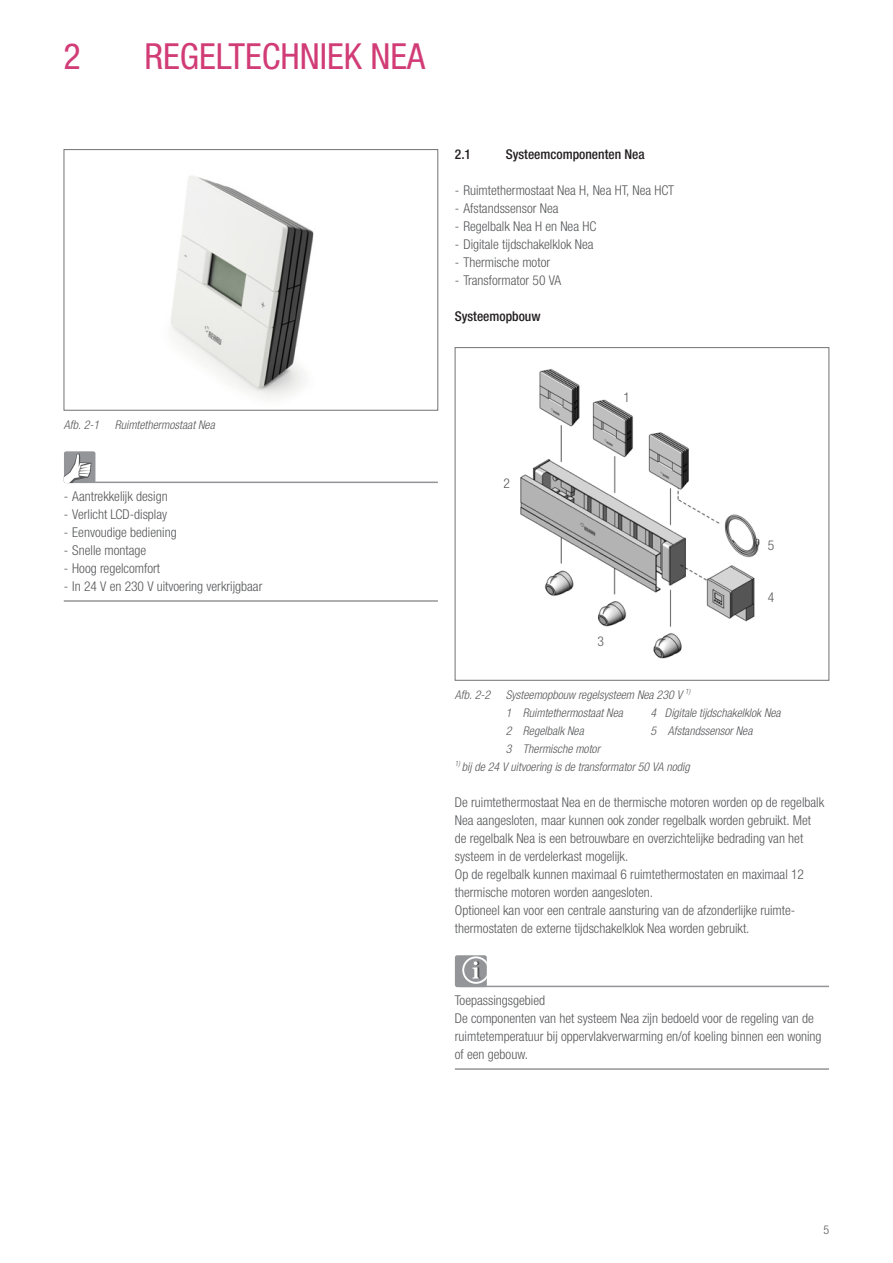
<style>
.page{position:relative;width:893px;height:1263px;background:#fff}
.page>*{position:absolute;margin:0;border:0;box-sizing:border-box;transform-origin:0 0}
.t1{font:condensed 36px "Helvetica Neue LTW1 G";color:#d13c76}
.TI-GT_body_text{font:300 condensed 13.5px/18px "Helvetica Neue LTW1 G";color:#57585a}
.T-TI-GT_body_text_he{font:500 condensed 13.5px "Helvetica Neue LTW1 G";color:#231f20}
.Footer_indention{font:italic 300 condensed 12px "Helvetica Neue LTW1 G";color:#57585a}
.Legend{font:italic 300 condensed 12px "Helvetica Neue LTW1 G";color:#57585a}
.t2{font:300 condensed 12px "Helvetica Neue LTW1 G";color:#57585a}
</style>
<div class="page">
<hr style="left:68px;top:482px;width:370px;height:1px;background:#939598">
<hr style="left:64px;top:600px;width:374px;height:2px;background:#939598">
<svg style="left:64px;top:451px;width:32px;height:32px"></svg>
<hr style="left:459px;top:986px;width:370px;height:1px;background:#939598">
<hr style="left:455px;top:1068px;width:374px;height:2px;background:#939598">
<div style="left:455px;top:955px;width:32px;height:32px;background:#939598;border-radius:2px"></div>
<svg style="left:461px;top:955px;width:26px;height:30px"></svg>
<img style="left:170px;top:176px;width:144px;height:223px">
<div style="left:64px;top:149px;width:374px;height:261px;border:1px solid #717275"></div>
<img style="left:520px;top:369px;width:240px;height:290px">
<div style="left:455px;top:347px;width:374px;height:333px;border:1px solid #717275"></div>
<p class="t1" style="left:64px;top:35px;width:19px">2</p>
<p class="t1" style="left:144px;top:35px;width:282px">REGELTECHNIEK NEA</p>
<p class="Footer_indention" style="left:64px;top:418px;width:37px">Afb. 2-1</p>
<p class="Footer_indention" style="left:115px;top:418px;width:101px">Ruimtethermostaat Nea</p>
<p class="TI-GT_body_text" style="left:64px;top:487px;width:105px">- Aantrekkelijk design</p>
<p class="TI-GT_body_text" style="left:64px;top:505px;width:105px">- Verlicht LCD-display</p>
<p class="TI-GT_body_text" style="left:64px;top:523px;width:114px">- Eenvoudige bediening</p>
<p class="TI-GT_body_text" style="left:64px;top:541px;width:84px">- Snelle montage</p>
<p class="TI-GT_body_text" style="left:64px;top:559px;width:98px">- Hoog regelcomfort</p>
<p class="TI-GT_body_text" style="left:64px;top:577px;width:200px">- In 24 V en 230 V uitvoering verkrijgbaar</p>
<p class="T-TI-GT_body_text_he" style="left:455px;top:146px;width:18px">2.1</p>
<p class="T-TI-GT_body_text_he" style="left:506px;top:146px;width:140px">Systeemcomponenten Nea</p>
<p class="TI-GT_body_text" style="left:455px;top:181px;width:221px">- Ruimtethermostaat Nea H, Nea HT, Nea HCT</p>
<p class="TI-GT_body_text" style="left:455px;top:199px;width:105px">- Afstandssensor Nea</p>
<p class="TI-GT_body_text" style="left:455px;top:217px;width:143px">- Regelbalk Nea H en Nea HC</p>
<p class="TI-GT_body_text" style="left:455px;top:235px;width:140px">- Digitale tijdschakelklok Nea</p>
<p class="TI-GT_body_text" style="left:455px;top:253px;width:97px">- Thermische motor</p>
<p class="TI-GT_body_text" style="left:455px;top:271px;width:108px">- Transformator 50 VA</p>
<p class="T-TI-GT_body_text_he" style="left:455px;top:308px;width:87px">Systeemopbouw</p>
<p class="TI-GT_body_text" style="left:504px;top:474px;width:8px">2</p>
<p class="TI-GT_body_text" style="left:623px;top:388px;width:8px">1</p>
<p class="TI-GT_body_text" style="left:597px;top:632px;width:8px">3</p>
<p class="TI-GT_body_text" style="left:768px;top:536px;width:8px">5</p>
<p class="TI-GT_body_text" style="left:768px;top:589px;width:8px">4</p>
<p class="Footer_indention" style="left:455px;top:688px;width:37px">Afb. 2-2</p>
<p class="Footer_indention" style="left:506px;top:688px;width:186px">Systeemopbouw regelsysteem Nea 230 V <sup>1)</sup></p>
<p class="Legend" style="left:506px;top:706px;width:118px">1 Ruimtethermostaat Nea</p>
<p class="Legend" style="left:650px;top:706px;width:132px">4 Digitale tijdschakelklok Nea</p>
<p class="Legend" style="left:506px;top:724px;width:79px">2 Regelbalk Nea</p>
<p class="Legend" style="left:650px;top:724px;width:103px">5 Afstandssensor Nea</p>
<p class="Legend" style="left:506px;top:742px;width:96px">3 Thermische motor</p>
<p class="Footer_indention" style="left:455px;top:760px;width:236px"><sup>1)</sup> bij de 24 V uitvoering is de transformator 50 VA nodig</p>
<p class="TI-GT_body_text" style="left:455px;top:793px;width:371px">De ruimtethermostaat Nea en de thermische motoren worden op de regelbalk Nea aangesloten, maar kunnen ook zonder regelbalk worden gebruikt. Met de regelbalk Nea is een betrouwbare en overzichtelijke bedrading van het systeem in de verdelerkast mogelijk.</p>
<p class="TI-GT_body_text" style="left:455px;top:865px;width:351px">Op de regelbalk kunnen maximaal 6 ruimtethermostaten en maximaal 12 thermische motoren worden aangesloten.</p>
<p class="TI-GT_body_text" style="left:455px;top:901px;width:342px">Optioneel kan voor een centrale aansturing van de afzonderlijke ruimte-</p>
<p class="TI-GT_body_text" style="left:455px;top:919px;width:296px">thermostaten de externe tijdschakelklok Nea worden gebruikt.</p>
<p class="TI-GT_body_text" style="left:455px;top:991px;width:92px">Toepassingsgebied</p>
<p class="TI-GT_body_text" style="left:455px;top:1009px;width:368px">De componenten van het systeem Nea zijn bedoeld voor de regeling van de ruimtetemperatuur bij oppervlakverwarming en/of koeling binnen een woning of een gebouw.</p>
<p class="t2" style="left:823px;top:1222px;width:7px">5</p>
</div>
